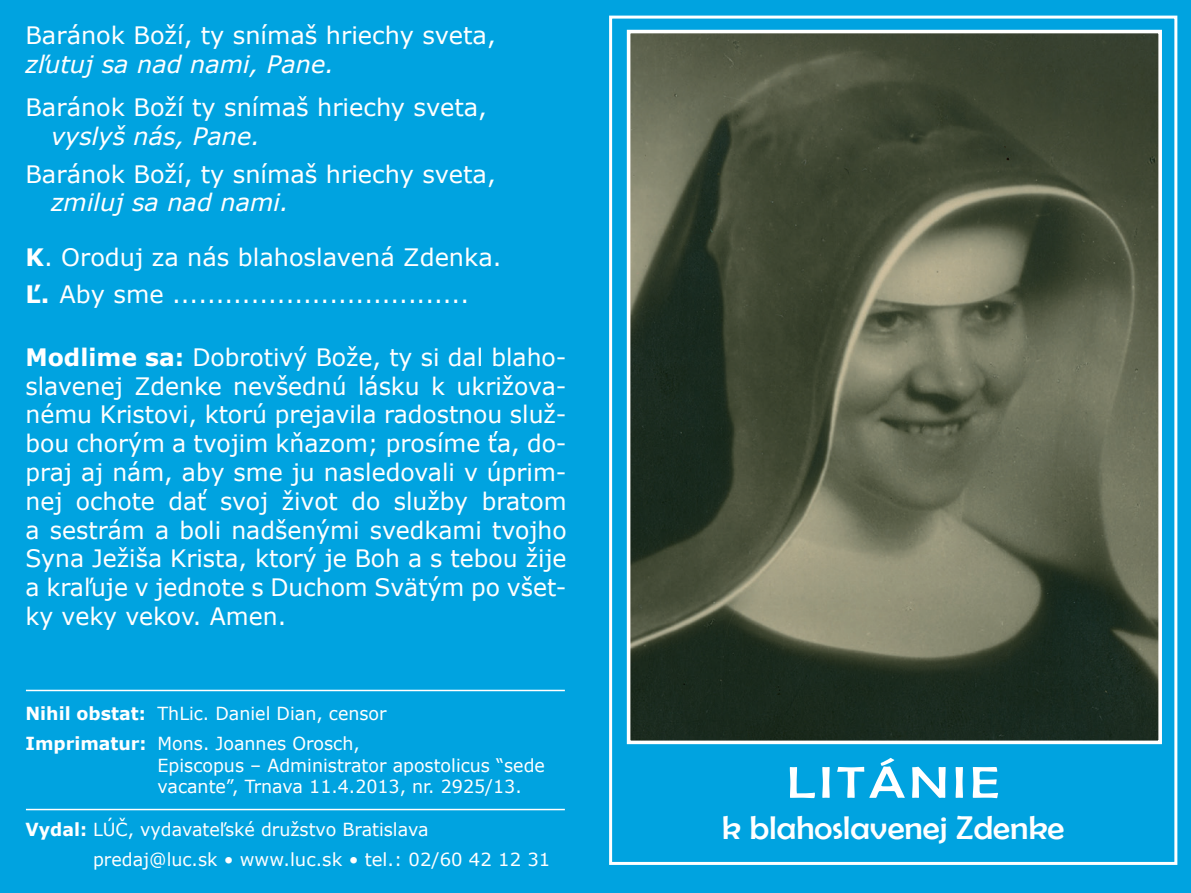
<style>
.page{position:relative;width:1191px;height:893px;background:#00a3e0}
.page>*{position:absolute;margin:0;border:0;box-sizing:border-box;transform-origin:0 0}
.t1{font:45px "Berlin Sans FB";letter-spacing:.08em;color:#fff;scale:1.21 1}
.t2{font:33px "Berlin Sans FB";color:#fff;scale:1.06 1}
.t3{font:24px/28.8px "Verdana";color:#fff}
.t4{font:italic 24px "Verdana";color:#fff}
.t5{font:18px/30px "Verdana";color:#fff}
.s1{font-weight:700}
</style>
<div class="page">
<div style="left:609px;top:16px;width:568px;height:849px;border:3px solid #fff"></div>
<hr style="left:26px;top:809px;width:539px;height:1px;background:#fff">
<hr style="left:26px;top:690px;width:539px;height:1px;background:#fff">
<img style="left:632px;top:35px;width:525px;height:704px">
<div style="left:627px;top:30px;width:535px;height:714px;border:4px solid #fff"></div>
<p class="t3" style="left:26px;top:20px;width:472px">Baránok Boží, ty snímaš hriechy sveta,</p>
<p class="t4" style="left:26px;top:47px;width:310px">zľutuj sa nad nami, Pane.</p>
<p class="t3" style="left:26px;top:93px;width:463px">Baránok Boží ty snímaš hriechy sveta,</p>
<p class="t4" style="left:51px;top:120px;width:211px">vyslyš nás, Pane.</p>
<p class="t3" style="left:26px;top:159px;width:472px">Baránok Boží, ty snímaš hriechy sveta,</p>
<p class="t4" style="left:51px;top:186px;width:239px">zmiluj sa nad nami.</p>
<p class="t3" style="left:26px;top:238px;width:477px;line-height:37.2px"><span class="s1">K</span>. Oroduj za nás blahoslavená Zdenka.<br><span class="s1">Ľ.</span> Aby sme ..................................</p>
<p class="t3" style="left:26px;top:342px;width:542px;text-align:justify"><span class="s1">Modlime sa:</span> Dobrotivý Bože, ty si dal blaho&shy;slavenej Zdenke nevšednú lásku k ukrižova&shy;nému Kristovi, ktorú prejavila radostnou služ&shy;bou chorým a tvojim kňazom; prosíme ťa, do&shy;praj aj nám, aby sme ju nasledovali v úprim&shy;nej ochote dať svoj život do služby bratom a sestrám a boli nadšenými svedkami tvojho Syna Ježiša Krista, ktorý je Boh a s tebou žije a kraľuje v jednote s Duchom Svätým po všet&shy;ky veky vekov. Amen.</p>
<p class="t5" style="left:26px;top:698px;width:363px"><span class="s1">Nihil obstat:</span> ThLic. Daniel Dian, censor<br><span class="s1">Imprimatur:</span> Mons. Joannes Orosch,</p>
<p class="t5" style="left:158px;top:754px;width:389px;line-height:21.6px">Episcopus – Administrator apostolicus “sede vacante”, Trnava 11.4.2013, nr. 2925/13.</p>
<p class="t5" style="left:93px;top:814px;width:459px;text-indent:-68px"><span class="s1">Vydal:</span> LÚČ, vydavateľské družstvo Bratislava predaj@luc.sk • www.luc.sk • tel.: 02/60 42 12 31</p>
<h1 class="t1" style="left:787px;top:757px;width:177px">Litánie</h1>
<h2 class="t2" style="left:722px;top:810px;width:325px">k blahoslavenej Zdenke</h2>
</div>
